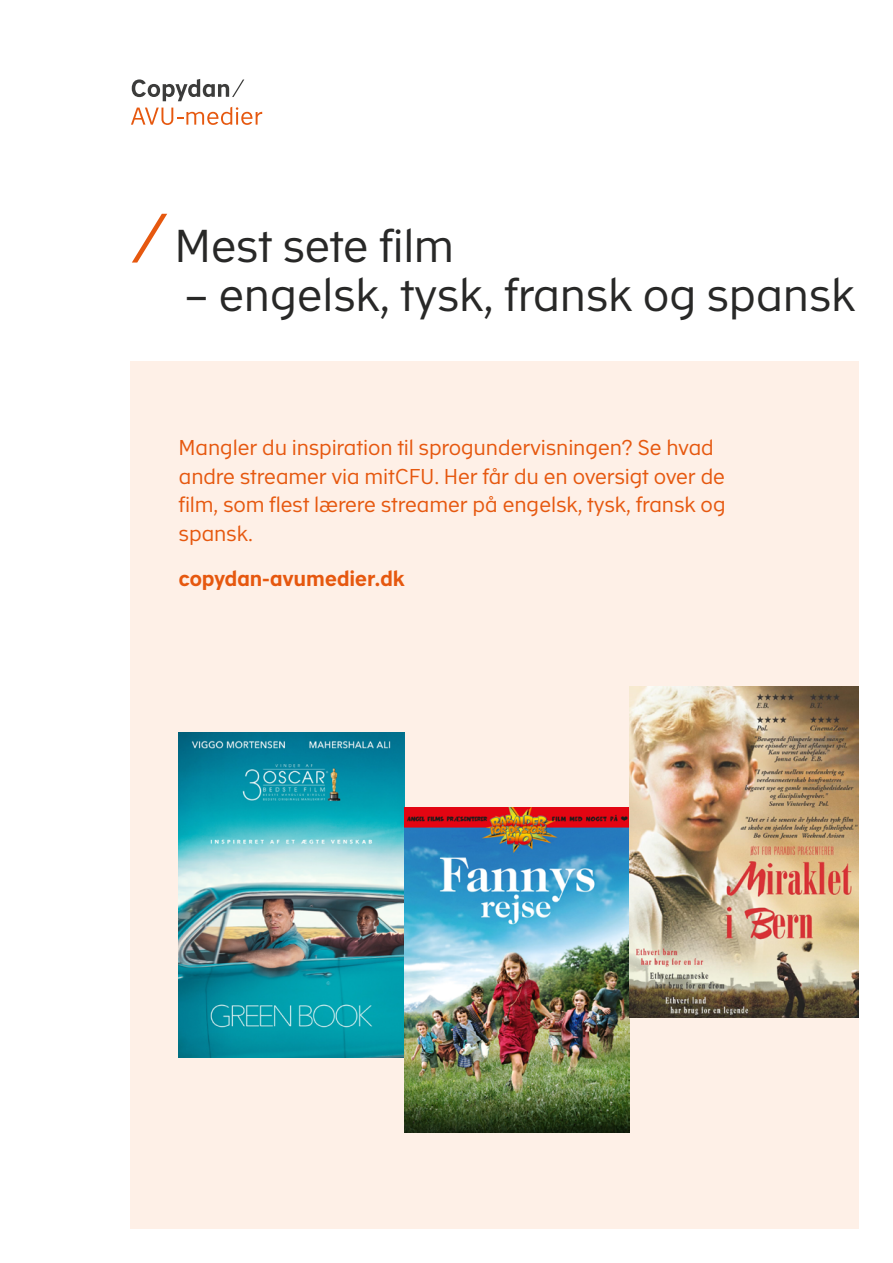
<style>
.page{position:relative;width:893px;height:1263px;background:#fff}
.page>*{position:absolute;margin:0;border:0;box-sizing:border-box;transform-origin:0 0}
.t1{font:45px "Academy Sans";letter-spacing:-.01em;color:#282827}
.t2{font:21px/28.5px "Academy Sans";letter-spacing:-.01em;color:#e6580f}
.t3{font:700 21px "Academy Sans";letter-spacing:-.015em;color:#e6580f}
.s1{font-size:66.6px;color:#e6580f}
</style>
<div class="page">
<div style="left:131px;top:361px;width:728px;height:868px;background:#fef0e7"></div>
<img style="left:179px;top:732px;width:225px;height:326px">
<img style="left:404px;top:807px;width:226px;height:326px">
<img style="left:630px;top:687px;width:229px;height:330px">
<svg style="left:132px;top:79px;width:112px;height:22px"></svg>
<svg style="left:131px;top:107px;width:131px;height:18px"></svg>
<h1 class="t1" style="left:131px;top:214px;width:325px"><span class="s1">/</span> Mest sete film</h1>
<h1 class="t1" style="left:185px;top:263px;width:672px">– engelsk, tysk, fransk og spansk</h1>
<p class="t2" style="left:179px;top:432px;width:549px">Mangler du inspiration til sprogundervisningen? Se hvad andre streamer via mitCFU. Her får du en oversigt over de film, som flest lærere streamer på engelsk, tysk, fransk og spansk.</p>
<p class="t3" style="left:179px;top:563px;width:228px">copydan-avumedier.dk</p>
</div>
